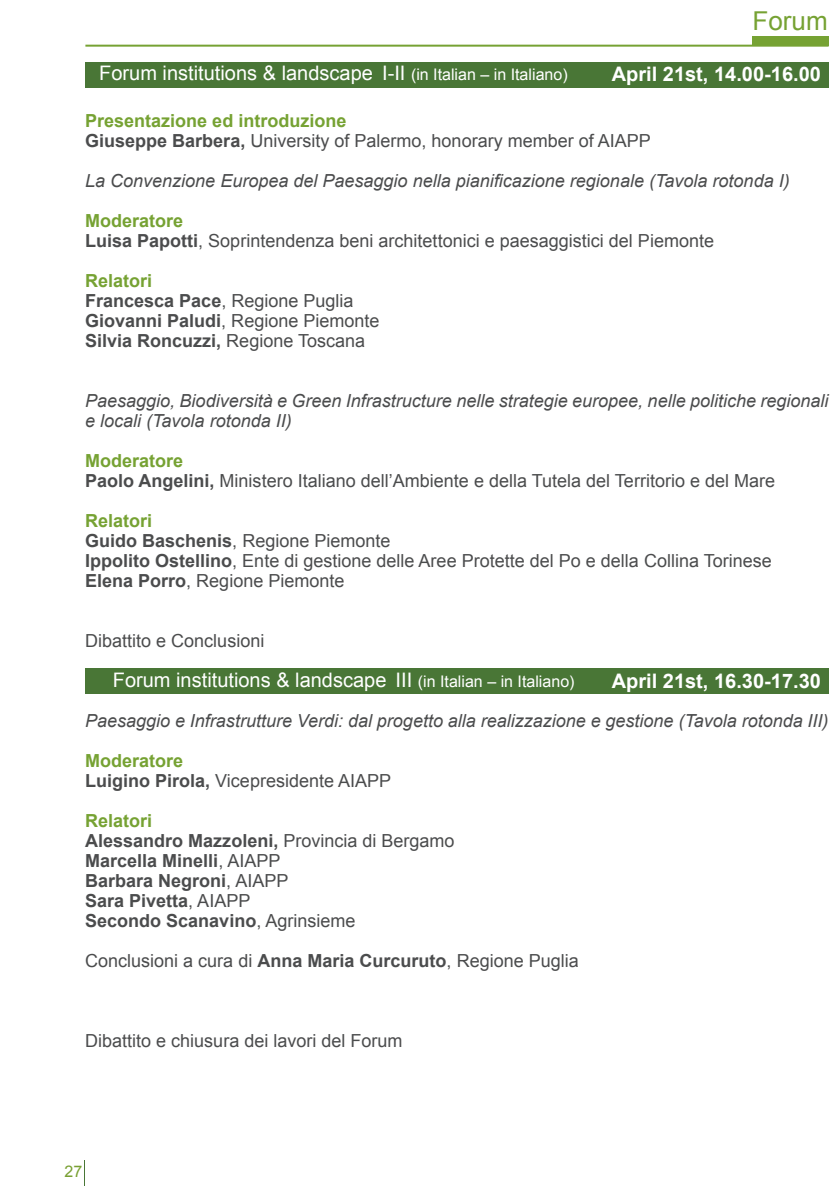
<style>
.page{position:relative;width:840px;height:1191px;background:#fff}
.page>*{position:absolute;margin:0;border:0;box-sizing:border-box;transform-origin:0 0}
.t1{font:26px "Arial";color:#76a233}
.t2{font:20px "Arial";color:#fff}
.t3{font:700 20px "Arial";color:#fff}
.t4{font:18px "Arial";color:#4b4c4d}
.t5{font:italic 18px/20px "Arial";color:#4b4c4d}
.t6{font:700 18px "Arial";color:#4b4c4d}
.t7{font:700 18px "Arial";color:#76a233}
.t8{font:16px "Arial";color:#79a033}
.s1{font-size:16px}
.s2{font-weight:700}
.s3{font-weight:400}
</style>
<div class="page">
<div style="left:85px;top:62px;width:743px;height:26px;background:#497636"></div>
<div style="left:752px;top:36px;width:76px;height:10px;background:#76a233"></div>
<hr style="left:85px;top:45px;width:743px;height:2px;background:#76a233">
<div style="left:86px;top:668px;width:742px;height:26px;background:#497636"></div>
<p class="t2" style="left:99px;top:60px;width:469px">Forum institutions &amp; landscape I-II <span class="s1">(in Italian – in Italiano)</span></p>
<p class="t1" style="left:752px;top:4px;width:77px">Forum</p>
<p class="t3" style="left:611px;top:61px;width:210px">April 21st, 14.00-16.00</p>
<p class="t7" style="left:85px;top:108px;width:263px">Presentazione ed introduzione</p>
<p class="t4" style="left:85px;top:128px;width:567px"><span class="s2">Giuseppe Barbera,</span> University of Palermo, honorary member of AIAPP</p>
<p class="t5" style="left:85px;top:170px;width:705px">La Convenzione Europea del Paesaggio nella pianificazione regionale (Tavola rotonda I)</p>
<p class="t7" style="left:85px;top:208px;width:100px">Moderatore</p>
<p class="t4" style="left:85px;top:228px;width:630px"><span class="s2">Luisa Papotti</span>, Soprintendenza beni architettonici e paesaggistici del Piemonte</p>
<p class="t7" style="left:85px;top:268px;width:69px">Relatori</p>
<p class="t4" style="left:85px;top:288px;width:270px"><span class="s2">Francesca Pace</span>, Regione Puglia</p>
<p class="t4" style="left:85px;top:308px;width:296px"><span class="s2">Giovanni Paludi</span>, Regione Piemonte</p>
<p class="t6" style="left:85px;top:328px;width:281px">Silvia Roncuzzi, <span class="s3">Regione Toscana</span></p>
<p class="t5" style="left:85px;top:390px;width:744px">Paesaggio, Biodiversità e Green Infrastructure nelle strategie europee, nelle politiche regionali e locali (Tavola rotonda II)</p>
<p class="t7" style="left:85px;top:448px;width:100px">Moderatore</p>
<p class="t4" style="left:85px;top:468px;width:691px"><span class="s2">Paolo Angelini,</span> Ministero Italiano dell’Ambiente e della Tutela del Territorio e del Mare</p>
<p class="t7" style="left:85px;top:508px;width:69px">Relatori</p>
<p class="t4" style="left:85px;top:528px;width:307px"><span class="s2">Guido Baschenis</span>, Regione Piemonte</p>
<p class="t4" style="left:85px;top:548px;width:687px"><span class="s2">Ippolito Ostellino</span>, Ente di gestione delle Aree Protette del Po e della Collina Torinese</p>
<p class="t4" style="left:85px;top:568px;width:261px"><span class="s2">Elena Porro</span>, Regione Piemonte</p>
<p class="t4" style="left:85px;top:628px;width:181px">Dibattito e Conclusioni</p>
<p class="t2" style="left:113px;top:667px;width:463px">Forum institutions &amp; landscape III <span class="s1">(in Italian – in Italiano)</span></p>
<p class="t3" style="left:611px;top:667px;width:210px">April 21st, 16.30-17.30</p>
<p class="t5" style="left:85px;top:710px;width:744px">Paesaggio e Infrastrutture Verdi: dal progetto alla realizzazione e gestione (Tavola rotonda III)</p>
<p class="t7" style="left:85px;top:748px;width:100px">Moderatore</p>
<p class="t4" style="left:85px;top:768px;width:307px"><span class="s2">Luigino Pirola,</span> Vicepresidente AIAPP</p>
<p class="t7" style="left:85px;top:808px;width:69px">Relatori</p>
<p class="t6" style="left:85px;top:828px;width:371px">Alessandro Mazzoleni, <span class="s3">Provincia di Bergamo</span></p>
<p class="t6" style="left:85px;top:848px;width:197px">Marcella Minelli<span class="s3">, AIAPP</span></p>
<p class="t6" style="left:85px;top:868px;width:205px">Barbara Negroni<span class="s3">, AIAPP</span></p>
<p class="t6" style="left:85px;top:888px;width:167px">Sara Pivetta<span class="s3">, AIAPP</span></p>
<p class="t6" style="left:85px;top:908px;width:272px">Secondo Scanavino<span class="s3">, Agrinsieme</span></p>
<p class="t4" style="left:85px;top:948px;width:495px">Conclusioni a cura di <span class="s2">Anna Maria Curcuruto</span>, Regione Puglia</p>
<p class="t4" style="left:85px;top:1028px;width:319px">Dibattito e chiusura dei lavori del Forum</p>
<p class="t8" style="left:64px;top:1161px;width:19px">27</p>
</div>
